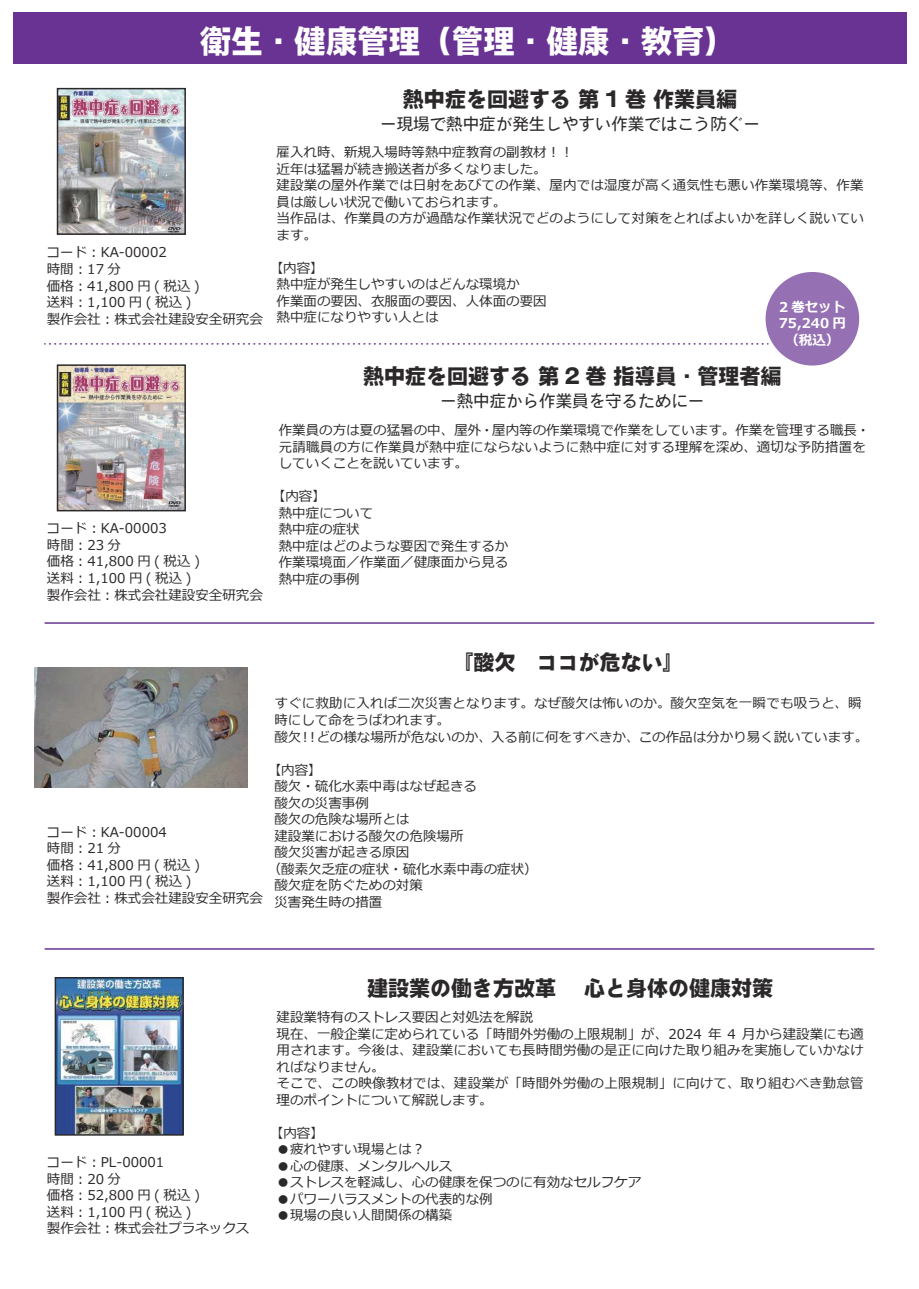
<style>
.page{position:relative;width:919px;height:1289px;background:#fff}
.page>*{position:absolute;margin:0;border:0;box-sizing:border-box;transform-origin:0 0}
.t1{font:700 31.5px "VDL V7 Gothic Extra";color:#fff}
.t2{font:700 21px "VDL V7 Gothic Extra";color:#2b2829}
.t3{font:16.5px "VDL V7 Gothic Medium";color:#2b2829}
.t4{font:13.5px/16.5px "Meiryo";color:#2b2829}
.t5{font:700 13.5px/16.5px "Meiryo";color:#fff;text-align:center}
</style>
<div class="page">
<svg style="left:45px;top:343px;width:723px;height:1px"></svg>
<div style="left:765px;top:272px;width:94px;height:93px;background:#9570b2;border-radius:50%"></div>
<div style="left:13px;top:12px;width:893px;height:51px;background:#683392"></div>
<img style="left:58px;top:980px;width:123px;height:152px">
<div style="left:55px;top:977px;width:129px;height:158px;border:2px solid #2b2829"></div>
<img style="left:60px;top:91px;width:123px;height:141px">
<div style="left:57px;top:88px;width:129px;height:147px;border:2px solid #2b2829"></div>
<img style="left:60px;top:367px;width:123px;height:141px">
<div style="left:57px;top:364px;width:129px;height:147px;border:2px solid #2b2829"></div>
<hr style="left:45px;top:622px;width:829px;height:1px;background:#683392">
<img style="left:35px;top:668px;width:212px;height:119px">
<hr style="left:45px;top:948px;width:829px;height:1px;background:#683392">
<h1 class="t1" style="left:200px;top:19px;width:537px">衛生・健康管理（管理・健康・教育）</h1>
<p class="t4" style="left:47px;top:245px;width:217px">コード︓KA-00002<br>時間︓17 分<br>価格︓41,800 円 ( 税込 )<br>送料︓1,100 円 ( 税込 )<br>製作会社︓株式会社建設安全研究会</p>
<p class="t4" style="left:47px;top:521px;width:217px">コード︓KA-00003<br>時間︓23 分<br>価格︓41,800 円 ( 税込 )<br>送料︓1,100 円 ( 税込 )<br>製作会社︓株式会社建設安全研究会</p>
<h2 class="t2" style="left:403px;top:85px;width:336px">熱中症を回避する 第 1 巻 作業員編</h2>
<p class="t3" style="left:380px;top:113px;width:381px">ー現場で熱中症が発生しやすい作業ではこう防ぐー</p>
<p class="t4" style="left:276px;top:145px;width:588px">雇入れ時、新規入場時等熱中症教育の副教材︕︕<br>近年は猛暑が続き搬送者が多くなりました。<br>建設業の屋外作業では日射をあびての作業、屋内では湿度が高く通気性も悪い作業環境等、作業員は厳しい状況で働いておられます。<br>当作品は、作業員の方が過酷な作業状況でどのようにして対策をとればよいかを詳しく説いています。</p>
<p class="t4" style="left:276px;top:260px;width:271px;text-indent:-7px">【内容】<br>熱中症が発生しやすいのはどんな環境か<br>作業面の要因、衣服面の要因、人体面の要因熱中症になりやすい人とは</p>
<p class="t5" style="left:778px;top:299px;width:69px">2 巻セット<br>75,240 円（税込）</p>
<h2 class="t2" style="left:363px;top:361px;width:420px">熱中症を回避する 第 2 巻 指導員・管理者編</h2>
<p class="t3" style="left:440px;top:389px;width:265px">ー熱中症から作業員を守るためにー</p>
<p class="t4" style="left:279px;top:423px;width:592px">作業員の方は夏の猛暑の中、屋外・屋内等の作業環境で作業をしています。作業を管理する職長・元請職員の方に作業員が熱中症にならないように熱中症に対する理解を深め、適切な予防措置をしていくことを説いています。</p>
<p class="t4" style="left:279px;top:489px;width:231px;text-indent:-7px">【内容】<br>熱中症について<br>熱中症の症状<br>熱中症はどのような要因で発生するか作業環境面／作業面／健康面から見る熱中症の事例</p>
<p class="t4" style="left:47px;top:824px;width:217px">コード︓KA-00004<br>時間︓21 分<br>価格︓41,800 円 ( 税込 )<br>送料︓1,100 円 ( 税込 )<br>製作会社︓株式会社建設安全研究会</p>
<h2 class="t2" style="left:452px;top:647px;width:232px">『酸欠　ココが危ない』</h2>
<p class="t4" style="left:274px;top:696px;width:595px">すぐに救助に入れば二次災害となります。なぜ酸欠は怖いのか。酸欠空気を一瞬でも吸うと、瞬時にして命をうばわれます。<br>酸欠︕︕どの様な場所が危ないのか、入る前に何をすべきか、この作品は分かり易く説いています。</p>
<p class="t4" style="left:267px;top:762px;width:55px">【内容】</p>
<p class="t4" style="left:274px;top:778px;width:204px">酸欠・硫化水素中毒はなぜ起きる</p>
<p class="t4" style="left:274px;top:795px;width:96px">酸欠の災害事例</p>
<p class="t4" style="left:274px;top:811px;width:137px">酸欠の危険な場所とは</p>
<p class="t4" style="left:274px;top:828px;width:191px">建設業における酸欠の危険場所</p>
<p class="t4" style="left:274px;top:844px;width:137px">酸欠災害が起きる原因</p>
<p class="t4" style="left:267px;top:861px;width:272px">（酸素欠乏症の症状・硫化水素中毒の症状）</p>
<p class="t4" style="left:274px;top:877px;width:150px">酸欠症を防ぐための対策</p>
<p class="t4" style="left:274px;top:894px;width:109px">災害発生時の措置</p>
<p class="t4" style="left:47px;top:1154px;width:204px">コード︓PL-00001<br>時間︓20 分<br>価格︓52,800 円 ( 税込 )<br>送料︓1,100 円 ( 税込 )<br>製作会社︓株式会社プラネックス</p>
<h2 class="t2" style="left:367px;top:973px;width:407px">建設業の働き方改革 　心と身体の健康対策</h2>
<p class="t4" style="left:276px;top:1009px;width:588px">建設業特有のストレス要因と対処法を解説<br>現在、一般企業に定められている「時間外労働の上限規制」が、2024 年 4 月から建設業にも適用されます。今後は、建設業においても長時間労働の是正に向けた取り組みを実施していかなければなりません。<br>そこで、この映像教材では、建設業が「時間外労働の上限規制」に向けて、取り組むべき勤怠管理のポイントについて解説します。</p>
<p class="t4" style="left:270px;top:1125px;width:55px">【内容】</p>
<p class="t4" style="left:276px;top:1141px;width:150px">●疲れやすい現場とは︖</p>
<p class="t4" style="left:276px;top:1158px;width:177px">●心の健康、メンタルヘルス</p>
<p class="t4" style="left:276px;top:1174px;width:366px">●ストレスを軽減し、心の健康を保つのに有効なセルフケア</p>
<p class="t4" style="left:276px;top:1191px;width:217px">●パワーハラスメントの代表的な例</p>
<p class="t4" style="left:276px;top:1207px;width:177px">●現場の良い人間関係の構築</p>
</div>
